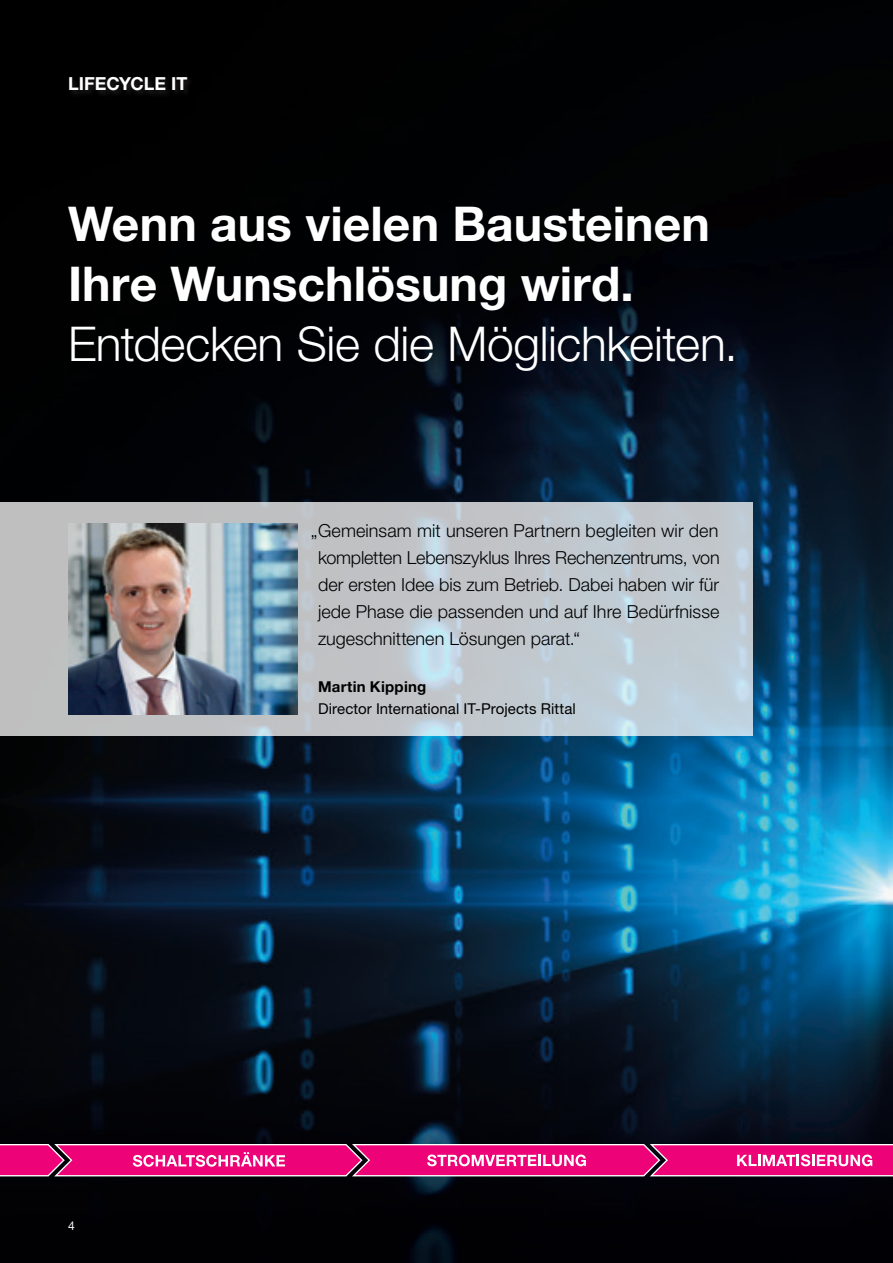
<style>
.page{position:relative;width:893px;height:1263px;background:#fff}
.page>*{position:absolute;margin:0;border:0;box-sizing:border-box;transform-origin:0 0}
.t1{font:700 48px/60px "Neue Helvetica For Rittal";color:#fff}
.t2{font:300 48px "Neue Helvetica For Rittal";letter-spacing:-.005em;color:#fff}
.t3{font:300 18px/27px "Neue Helvetica For Rittal";color:#000;text-align:justify}
.t4{font:700 18px "Neue Helvetica For Rittal";color:#fff}
.t5{font:15px "Neue Helvetica For Rittal";letter-spacing:.005em;color:#000}
.t6{font:700 15px "Neue Helvetica For Rittal";letter-spacing:.015em;color:#000}
.t7{font:12px "Neue Helvetica For Rittal";color:#fff}
</style>
<div class="page">
<img style="left:0;top:0;width:893px;height:1263px">
<svg style="left:0;top:502px;width:753px;height:234px;fill:#c0c6ca"></svg>
<img style="left:68px;top:523px;width:230px;height:191px">
<div style="left:68px;top:75px;width:127px;height:23px;background:#090808"></div>
<svg style="left:0;top:1144px;width:893px;height:32px"></svg>
<p class="t4" style="left:68px;top:73px;width:121px">LIFECYCLE IT</p>
<h1 class="t1" style="left:68px;top:194px;width:643px">Wenn aus vielen Bausteinen<br>Ihre Wunschlösung wird.</h1>
<h1 class="t2" style="left:68px;top:315px;width:671px">Entdecken Sie die Möglichkeiten.</h1>
<p class="t7" style="left:68px;top:1218px;width:8px">4</p>
<p class="t3" style="left:318px;top:517px;width:403px;text-indent:-7px">„Gemeinsam mit unseren Partnern begleiten wir den kompletten Lebenszyklus Ihres Rechenzentrums, von der ersten Idee bis zum Betrieb. Dabei haben wir für jede Phase die passenden und auf Ihre Bedürfnisse zugeschnittenen Lösungen parat.“</p>
<p class="t6" style="left:318px;top:677px;width:110px">Martin Kipping</p>
<p class="t5" style="left:318px;top:699px;width:259px">Director International IT-Projects Rittal</p>
</div>
